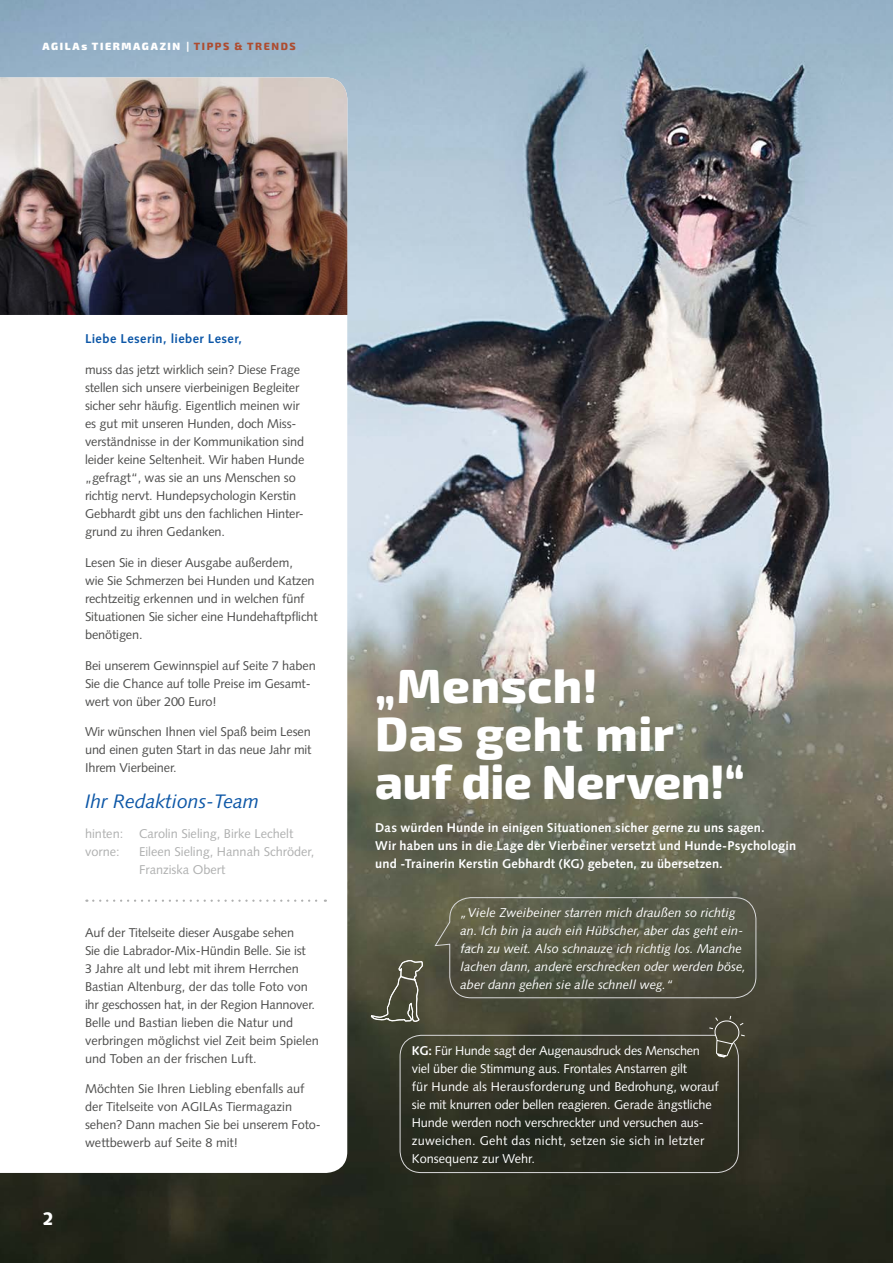
<style>
.page{position:relative;width:893px;height:1263px;background:#fff}
.page>*{position:absolute;margin:0;border:0;box-sizing:border-box;transform-origin:0 0}
.t1{font:800 48px/48px "Exo 2.0";letter-spacing:.015em;color:#fff}
.t2{font:italic 19.5px "Syntax LT Std";color:#0d57a7}
.t3{font:900 18px "Syntax LT Std";color:#fff}
.t4{font:12.75px/18px "Syntax LT Std";letter-spacing:-.01em;color:#4e4e4d}
.t5{font:12.75px/18px "Syntax LT Std";letter-spacing:-.01em;color:#fff}
.t6{font:italic 12.75px/18px "Syntax LT Std";color:#fff}
.t7{font:700 12.75px/18px "Syntax LT Std";letter-spacing:.01em;color:#fff}
.t8{font:12.75px/18px "Syntax LT Std";color:#afb0b0}
.t9{font:700 12.75px "Syntax LT Std";letter-spacing:.035em;color:#0d57a7}
.t10{font:900 10.5px "Exo 2.0";letter-spacing:.15em;color:#fff}
.s1{font-weight:800}
.s2{font-weight:800;color:#ad4c30}
.s3{font-weight:700}
</style>
<div class="page">
<img style="left:0;top:0;width:893px;height:1263px">
<svg style="left:0;top:315px;width:347px;height:858px"></svg>
<img style="left:0;top:78px;width:347px;height:237px">
<svg style="left:434px;top:897px;width:323px;height:101px;background:#565846"></svg>
<svg style="left:399px;top:1034px;width:340px;height:139px;background:#333427"></svg>
<svg style="left:708px;top:1015px;width:38px;height:42px;background:#535243"></svg>
<svg style="left:93px;top:899px;width:233px;height:3px"></svg>
<svg style="left:370px;top:960px;width:54px;height:62px;background:#5e5e4c"></svg>
<p class="t10" style="left:43px;top:40px;width:255px">AGILAs TIERMAGAZIN <span class="s1">|</span> <span class="s2">TIPPS &amp; TRENDS</span></p>
<h3 class="t3" style="left:43px;top:1208px;width:13px">2</h3>
<p class="t9" style="left:85px;top:332px;width:159px">Liebe Leserin, lieber Leser,</p>
<p class="t4" style="left:85px;top:361px;width:221px">muss das jetzt wirklich sein? Diese Frage stellen sich unsere vierbeinigen Begleiter sicher sehr häufig. Eigentlich meinen wir es gut mit unseren Hunden, doch Miss&shy;verständnisse in der Kommunikation sind leider keine Seltenheit. Wir haben Hunde „gefragt“, was sie an uns Menschen so richtig nervt. Hundepsychologin Kerstin Gebhardt gibt uns den fachlichen Hinter&shy;grund zu ihren Gedanken.</p>
<p class="t4" style="left:85px;top:553px;width:234px">Lesen Sie in dieser Ausgabe außerdem,<br>wie Sie Schmerzen bei Hunden und Katzen rechtzeitig erkennen und in welchen fünf Situationen Sie sicher eine Hundehaftpflicht benötigen.</p>
<p class="t4" style="left:85px;top:656px;width:232px">Bei unserem Gewinnspiel auf Seite 7 haben<br>Sie die Chance auf tolle Preise im Gesamt&shy;wert von über 200 Euro!</p>
<p class="t4" style="left:85px;top:723px;width:228px;text-align:justify">Wir wünschen Ihnen viel Spaß beim Lesen und einen guten Start in das neue Jahr mit Ihrem Vierbeiner.</p>
<h2 class="t2" style="left:85px;top:789px;width:176px">Ihr Redaktions-Team</h2>
<p class="t8" style="left:85px;top:825px;width:210px">hinten: Carolin Sieling, Birke Lechelt vorne:</p>
<p class="t8" style="left:139px;top:843px;width:177px">Eileen Sieling, Hannah Schröder,<br>Franziska Obert</p>
<p class="t4" style="left:85px;top:923px;width:235px">Auf der Titelseite dieser Ausgabe sehen<br>Sie die Labrador-Mix-Hündin Belle. Sie ist<br>3 Jahre alt und lebt mit ihrem Herrchen Bastian Altenburg, der das tolle Foto von ihr geschossen hat, in der Region Hannover.<br>Belle und Bastian lieben die Natur und verbringen möglichst viel Zeit beim Spielen und Toben an der frischen Luft.</p>
<p class="t4" style="left:85px;top:1080px;width:237px">Möchten Sie Ihren Liebling ebenfalls auf der Titelseite von AGILAs Tiermagazin sehen? Dann machen Sie bei unserem Foto&shy;wettbewerb auf Seite 8 mit!</p>
<h1 class="t1" style="left:375px;top:663px;width:371px">„Mensch!<br>Das geht mir auf die Nerven!“</h1>
<p class="t7" style="left:375px;top:818px;width:422px">Das würden Hunde in einigen Situationen sicher gerne zu uns sagen.<br>Wir haben uns in die Lage der Vierbeiner versetzt und Hunde-Psychologin und -Trainerin Kerstin Gebhardt (KG) gebeten, zu übersetzen.</p>
<p class="t6" style="left:460px;top:903px;width:287px">„Viele Zweibeiner starren mich draußen so richtig an. Ich bin ja auch ein Hübscher, aber das geht ein&shy;fach zu weit. Also schnauze ich richtig los. Manche lachen dann, andere erschrecken oder werden böse, aber dann gehen sie alle schnell weg.“</p>
<p class="t5" style="left:412px;top:1041px;width:308px"><span class="s3">KG:</span> Für Hunde sagt der Augenausdruck des Menschen viel über die Stimmung aus. Frontales Anstarren gilt<br>für Hunde als Herausforderung und Bedrohung, worauf sie mit knurren oder bellen reagieren. Gerade ängstliche Hunde werden noch verschreckter und versuchen aus&shy;zuweichen. Geht das nicht, setzen sie sich in letzter Konsequenz zur Wehr.</p>
</div>
